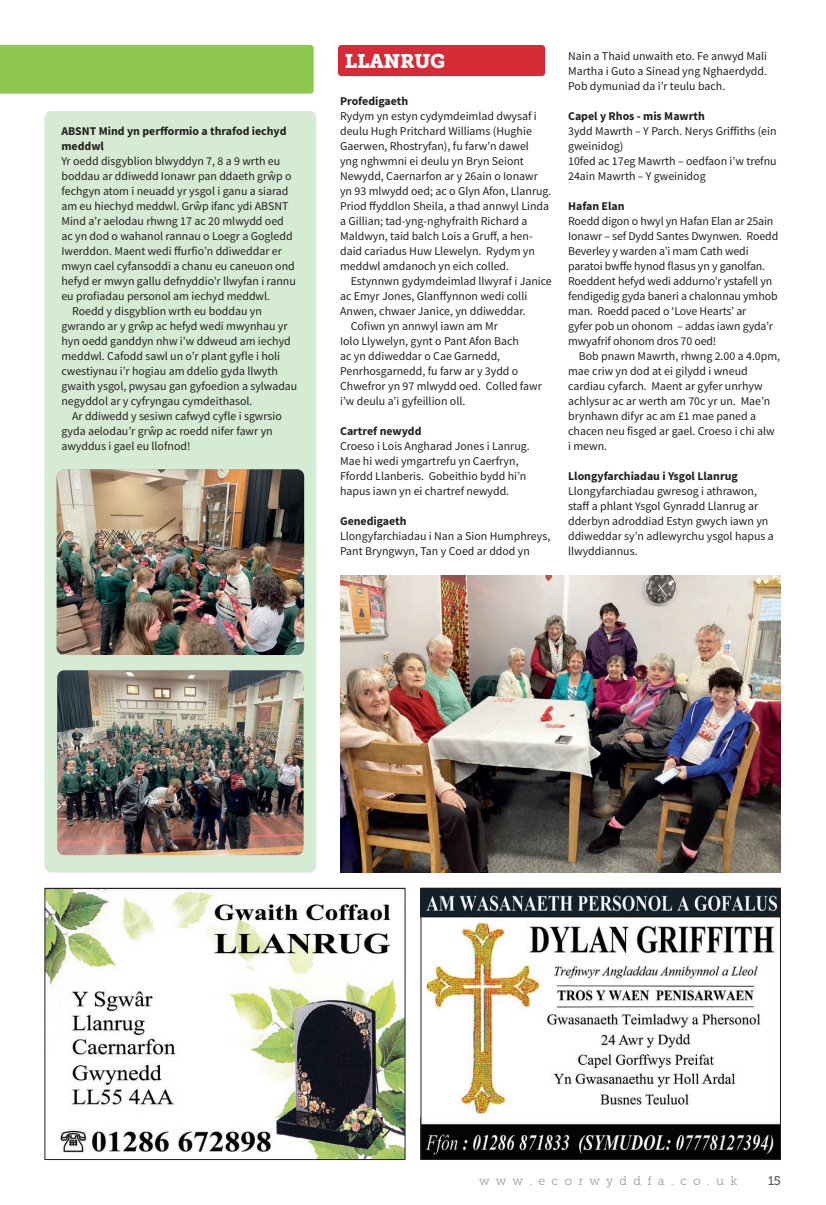
<style>
.page{position:relative;width:826px;height:1205px;background:#fff}
.page>*{position:absolute;margin:0;border:0;box-sizing:border-box;transform-origin:0 0}
.t1{font:19.62px "Museo Slab 900";letter-spacing:-.01em;color:#fff}
.t2{font:12.5px "Museo Slab 300";color:#9d9fa2}
.t3{font:12.5px "Museo Slab 500";color:#57585a}
.t4{font:11.88px/15px "Source Sans Pro";color:#231f20}
.t5{font:700 11.88px/15px "Source Sans Pro";color:#231f20}
</style>
<div class="page">
<div style="left:44px;top:111px;width:272px;height:761px;background:#d6ebd4;border-radius:7px"></div>
<div style="left:0;top:45px;width:314px;height:49px;background:#8fc851"></div>
<img style="left:46px;top:890px;width:357px;height:268px">
<div style="left:44px;top:888px;width:361px;height:272px;border:1px solid #231f20"></div>
<img style="left:422px;top:890px;width:357px;height:268px">
<div style="left:420px;top:888px;width:361px;height:272px;border:1px solid #231f20"></div>
<img style="left:340px;top:575px;width:441px;height:297px">
<img style="left:57px;top:469px;width:247px;height:186px">
<img style="left:57px;top:670px;width:246px;height:185px">
<div style="left:338px;top:45px;width:207px;height:31px;background:#d62a36;border-radius:3px"></div>
<p class="t5" style="left:61px;top:123px;width:226px">ABSNT Mind yn perfformio a thrafod iechyd meddwl</p>
<p class="t4" style="left:61px;top:153px;width:220px">Yr oedd disgyblion blwyddyn 7, 8 a 9 wrth eu</p>
<p class="t4" style="left:61px;top:168px;width:231px">boddau ar ddiwedd Ionawr pan ddaeth grŵp o</p>
<p class="t4" style="left:61px;top:183px;width:228px">fechgyn atom i neuadd yr ysgol i ganu a siarad</p>
<p class="t4" style="left:61px;top:198px;width:228px">am eu hiechyd meddwl. Grŵp ifanc ydi ABSNT</p>
<p class="t4" style="left:61px;top:213px;width:224px">Mind a’r aelodau rhwng 17 ac 20 mlwydd oed</p>
<p class="t4" style="left:61px;top:228px;width:233px">ac yn dod o wahanol rannau o Loegr a Gogledd</p>
<p class="t4" style="left:61px;top:243px;width:222px">Iwerddon. Maent wedi ffurfio’n ddiweddar er</p>
<p class="t4" style="left:61px;top:258px;width:235px">mwyn cael cyfansoddi a chanu eu caneuon ond</p>
<p class="t4" style="left:61px;top:273px;width:236px">hefyd er mwyn gallu defnyddio’r llwyfan i rannu</p>
<p class="t4" style="left:61px;top:288px;width:210px">eu profiadau personol am iechyd meddwl.</p>
<p class="t4" style="left:72px;top:303px;width:191px">Roedd y disgyblion wrth eu boddau yn</p>
<p class="t4" style="left:61px;top:318px;width:228px">gwrando ar y grŵp ac hefyd wedi mwynhau yr</p>
<p class="t4" style="left:61px;top:333px;width:231px">hyn oedd ganddyn nhw i’w ddweud am iechyd</p>
<p class="t4" style="left:61px;top:348px;width:220px">meddwl. Cafodd sawl un o’r plant gyfle i holi</p>
<p class="t4" style="left:61px;top:363px;width:218px">cwestiynau i’r hogiau am ddelio gyda llwyth</p>
<p class="t4" style="left:61px;top:378px;width:237px">gwaith ysgol, pwysau gan gyfoedion a sylwadau</p>
<p class="t4" style="left:61px;top:393px;width:193px">negyddol ar y cyfryngau cymdeithasol.</p>
<p class="t4" style="left:72px;top:408px;width:211px">Ar ddiwedd y sesiwn cafwyd cyfle i sgwrsio</p>
<p class="t4" style="left:61px;top:423px;width:213px">gyda aelodau’r grŵp ac roedd nifer fawr yn</p>
<p class="t4" style="left:61px;top:438px;width:131px">awyddus i gael eu llofnod!</p>
<h1 class="t1" style="left:345px;top:50px;width:102px">LLANRUG</h1>
<p class="t5" style="left:340px;top:93px;width:70px">Profedigaeth</p>
<p class="t4" style="left:340px;top:108px;width:213px">Rydym yn estyn cydymdeimlad dwysaf i deulu Hugh Pritchard Williams (Hughie Gaerwen, Rhostryfan), fu farw’n dawel<br>yng nghwmni ei deulu yn Bryn Seiont Newydd, Caernarfon ar y 26ain o Ionawr yn 93 mlwydd oed; ac o Glyn Afon, Llanrug.<br>Priod ffyddlon Sheila, a thad annwyl Linda a Gillian; tad-yng-nghyfraith Richard a Maldwyn, taid balch Lois a Gruff, a hen&shy;daid cariadus Huw Llewelyn. Rydym yn meddwl amdanoch yn eich colled.</p>
<p class="t4" style="left:351px;top:273px;width:203px">Estynnwn gydymdeimlad llwyraf i Janice</p>
<p class="t4" style="left:340px;top:288px;width:189px">ac Emyr Jones, Glanffynnon wedi colli</p>
<p class="t4" style="left:340px;top:303px;width:187px">Anwen, chwaer Janice, yn ddiweddar.</p>
<p class="t4" style="left:351px;top:318px;width:149px">Cofiwn yn annwyl iawn am Mr</p>
<p class="t4" style="left:340px;top:333px;width:180px">Iolo Llywelyn, gynt o Pant Afon Bach</p>
<p class="t4" style="left:340px;top:348px;width:162px">ac yn ddiweddar o Cae Garnedd,</p>
<p class="t4" style="left:340px;top:363px;width:180px">Penrhosgarnedd, fu farw ar y 3ydd o</p>
<p class="t4" style="left:340px;top:378px;width:203px">Chwefror yn 97 mlwydd oed. Colled fawr</p>
<p class="t4" style="left:340px;top:393px;width:127px">i’w deulu a’i gyfeillion oll.</p>
<p class="t5" style="left:340px;top:423px;width:83px">Cartref newydd</p>
<p class="t4" style="left:340px;top:438px;width:191px">Croeso i Lois Angharad Jones i Lanrug.<br>Mae hi wedi ymgartrefu yn Caerfryn, Ffordd Llanberis. Gobeithio bydd hi’n hapus iawn yn ei chartref newydd.</p>
<p class="t5" style="left:340px;top:513px;width:68px">Genedigaeth</p>
<p class="t4" style="left:340px;top:528px;width:212px">Llongyfarchiadau i Nan a Sion Humphreys,<br>Pant Bryngwyn, Tan y Coed ar ddod yn</p>
<p class="t4" style="left:568px;top:48px;width:200px;text-align:justify">Nain a Thaid unwaith eto. Fe anwyd Mali Martha i Guto a Sinead yng Nghaerdydd.<br>Pob dymuniad da i’r teulu bach.</p>
<p class="t5" style="left:568px;top:108px;width:138px">Capel y Rhos - mis Mawrth</p>
<p class="t4" style="left:568px;top:123px;width:210px">3ydd Mawrth – Y Parch. Nerys Griffiths (ein gweinidog)<br>10fed ac 17eg Mawrth – oedfaon i’w trefnu<br>24ain Mawrth – Y gweinidog</p>
<p class="t5" style="left:568px;top:198px;width:58px">Hafan Elan</p>
<p class="t4" style="left:568px;top:213px;width:212px">Roedd digon o hwyl yn Hafan Elan ar 25ain Ionawr – sef Dydd Santes Dwynwen. Roedd Beverley y warden a’i mam Cath wedi paratoi bwffe hynod flasus yn y ganolfan.<br>Roeddent hefyd wedi addurno’r ystafell yn fendigedig gyda baneri a chalonnau ymhob man. Roedd paced o ‘Love Hearts’ ar<br>gyfer pob un ohonom – addas iawn gyda’r mwyafrif ohonom dros 70 oed!</p>
<p class="t4" style="left:568px;top:348px;width:214px;text-indent:11px">Bob pnawn Mawrth, rhwng 2.00 a 4.0pm, mae criw yn dod at ei gilydd i wneud cardiau cyfarch. Maent ar gyfer unrhyw achlysur ac ar werth am 70c yr un. Mae’n brynhawn difyr ac am £1 mae paned a chacen neu fisged ar gael. Croeso i chi alw i mewn.</p>
<p class="t5" style="left:568px;top:468px;width:171px">Llongyfarchiadau i Ysgol Llanrug</p>
<p class="t4" style="left:568px;top:483px;width:207px">Llongyfarchiadau gwresog i athrawon, staff a phlant Ysgol Gynradd Llanrug ar dderbyn adroddiad Estyn gwych iawn yn ddiweddar sy’n adlewyrchu ysgol hapus a llwyddiannus.</p>
<p class="t2" style="left:479px;top:1174px;width:260px">w w w . e c o r w y d d f a . c o . u k</p>
<p class="t3" style="left:768px;top:1174px;width:14px">15</p>
</div>
